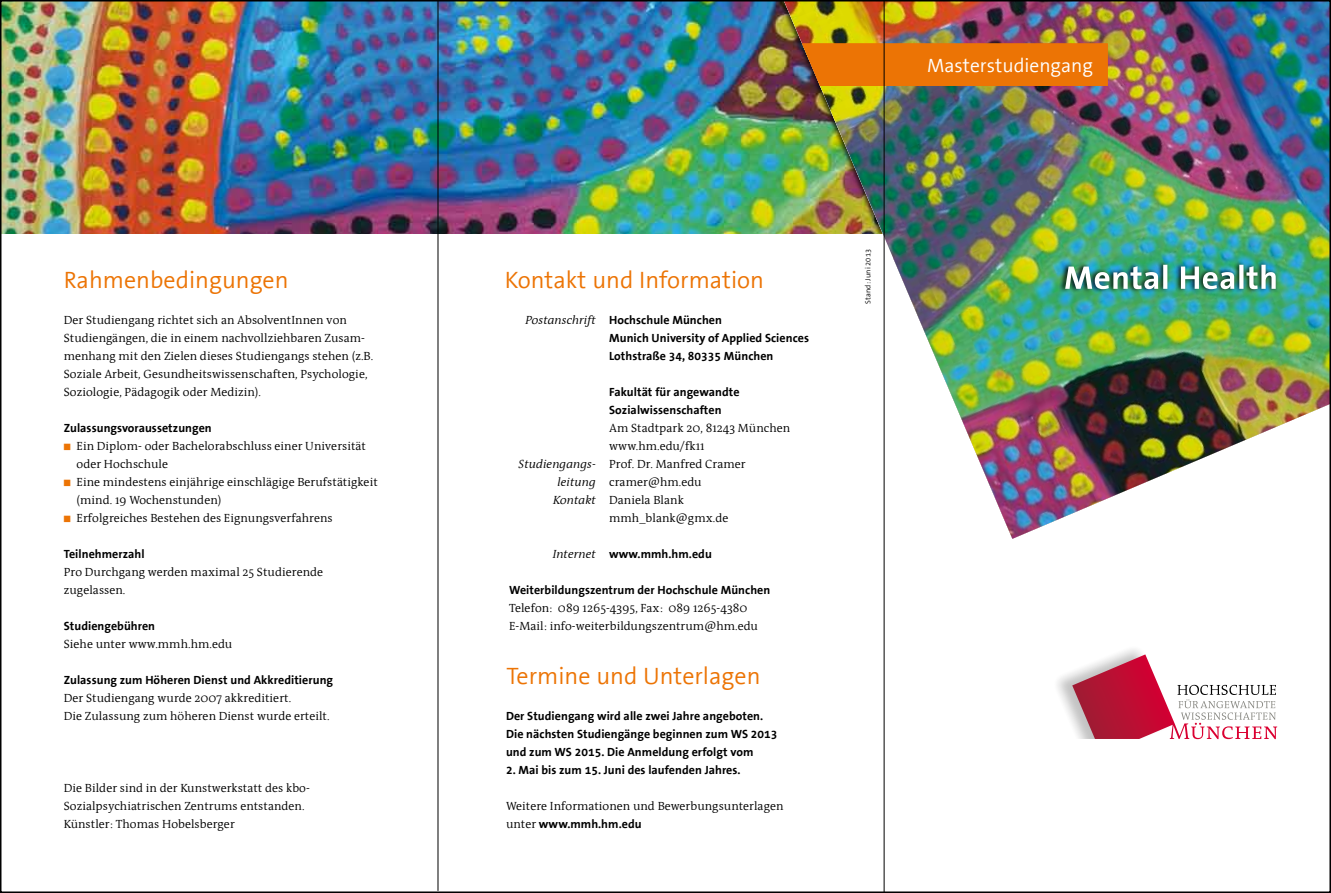
<style>
.page{position:relative;width:1331px;height:893px;background:#fff}
.page>*{position:absolute;margin:0;border:0;box-sizing:border-box;transform-origin:0 0}
.t1{font:24px "FHM The Sans";color:#ec7405}
.t2{font:19.5px "FHM The Sans";color:#fff}
.t3{font:12px/18px "FHM Antiqua";letter-spacing:.005em;color:#000}
.t4{font:700 12px/18px "FHM Antiqua";letter-spacing:.005em;color:#000}
.t5{font:italic 12px/18px "FHM Antiqua";letter-spacing:.005em;color:#000;text-align:right}
.t6{font:7.5px "FHM The Sans";letter-spacing:.005em;color:#000}
.s1{color:#ec7405}
.s2{font-weight:700}
</style>
<div class="page">
<img style="left:3px;top:3px;width:769px;height:231px">
<svg style="left:1057px;top:649px;width:220px;height:90px"></svg>
<div style="left:772px;top:0;width:559px;height:239px;background:#000;opacity:.75"></div>
<div style="left:0;top:234px;width:1331px;height:23px;background:#fff"></div>
<img style="left:784px;top:3px;width:544px;height:536px">
<div style="left:802px;top:43px;width:306px;height:43px;background:#ec7405"></div>
<div style="left:1059px;top:260px;width:219px;height:34px;background:#000;opacity:.85"></div>
<img style="left:1065px;top:265px;width:211px;height:24px">
<hr style="left:884px;top:0;width:1px;height:893px;background:#000">
<hr style="left:438px;top:0;width:1px;height:891px;background:#000">
<h2 class="t2" style="left:927px;top:55px;width:168px">Masterstudiengang</h2>
<h1 class="t1" style="left:64px;top:268px;width:226px">Rahmenbedingungen</h1>
<h1 class="t1" style="left:505px;top:268px;width:261px">Kontakt und Information</h1>
<p class="t3" style="left:64px;top:311px;width:311px">Der Studiengang richtet sich an AbsolventInnen von Studiengängen, die in einem nachvollziehbaren Zusam&shy;menhang mit den Zielen dieses Studiengangs stehen (z.B.<br>Soziale Arbeit, Gesundheitswissenschaften, Psychologie, Soziologie, Pädagogik oder Medizin).</p>
<p class="t4" style="left:64px;top:419px;width:149px">Zulassungsvoraussetzungen</p>
<p class="t3" style="left:77px;top:437px;width:291px;text-indent:-13px"><span class="s1">■</span> Ein Diplom- oder Bachelorabschluss einer Universität oder Hochschule</p>
<p class="t3" style="left:77px;top:473px;width:303px;text-indent:-13px"><span class="s1">■</span> Eine mindestens einjährige einschlägige Berufstätigkeit (mind. 19 Wochenstunden)</p>
<p class="t3" style="left:64px;top:509px;width:270px"><span class="s1">■</span> Erfolgreiches Bestehen des Eignungsverfahrens</p>
<p class="t4" style="left:64px;top:545px;width:82px">Teilnehmerzahl</p>
<p class="t3" style="left:64px;top:563px;width:261px">Pro Durchgang werden maximal 25 Studierende zugelassen.</p>
<p class="t4" style="left:64px;top:617px;width:93px">Studiengebühren</p>
<p class="t3" style="left:64px;top:635px;width:170px">Siehe unter www.mmh.hm.edu</p>
<p class="t4" style="left:64px;top:671px;width:271px">Zulassung zum Höheren Dienst und Akkreditierung</p>
<p class="t3" style="left:64px;top:689px;width:267px">Der Studiengang wurde 2007 akkreditiert.<br>Die Zulassung zum höheren Dienst wurde erteilt.</p>
<p class="t3" style="left:64px;top:779px;width:248px">Die Bilder sind in der Kunstwerkstatt des kbo-<br>Sozialpsychiatrischen Zentrums entstanden.<br>Künstler: Thomas Hobelsberger</p>
<p class="t5" style="left:526px;top:311px;width:72px">Postanschrift</p>
<p class="t5" style="left:519px;top:455px;width:79px">Studiengangs&shy;leitung<br>Kontakt</p>
<p class="t5" style="left:553px;top:545px;width:45px">Internet</p>
<p class="t4" style="left:609px;top:311px;width:201px">Hochschule München<br>Munich University of Applied Sciences<br>Lothstraße 34, 80335 München</p>
<p class="t4" style="left:609px;top:383px;width:132px">Fakultät für angewandte<br>Sozialwissenschaften</p>
<p class="t3" style="left:609px;top:419px;width:183px">Am Stadtpark 20, 81243 München www.hm.edu/fk11<br>Prof. Dr. Manfred Cramer cramer@hm.edu<br>Daniela Blank mmh_blank@gmx.de</p>
<p class="t4" style="left:609px;top:545px;width:104px">www.mmh.hm.edu</p>
<p class="t4" style="left:509px;top:581px;width:263px">Weiterbildungszentrum der Hochschule München</p>
<p class="t3" style="left:509px;top:599px;width:250px">Telefon: 089 1265-4395, Fax: 089 1265-4380<br>E-Mail: info-weiterbildungszentrum@hm.edu</p>
<h1 class="t1" style="left:506px;top:664px;width:256px">Termine und Unterlagen</h1>
<p class="t4" style="left:506px;top:707px;width:273px">Der Studiengang wird alle zwei Jahre angeboten.<br>Die nächsten Studiengänge beginnen zum WS 2013 und zum WS 2015. Die Anmeldung erfolgt vom</p>
<p class="t4" style="left:506px;top:761px;width:236px">2. Mai bis zum 15. Juni des laufenden Jahres.</p>
<p class="t3" style="left:506px;top:797px;width:279px">Weitere Informationen und Bewerbungsunterlagen unter <span class="s2">www.mmh.hm.edu</span></p>
<p class="t6" style="left:864px;top:304px;width:56px;rotate:-90deg">Stand: Juni 2013</p>
</div>
